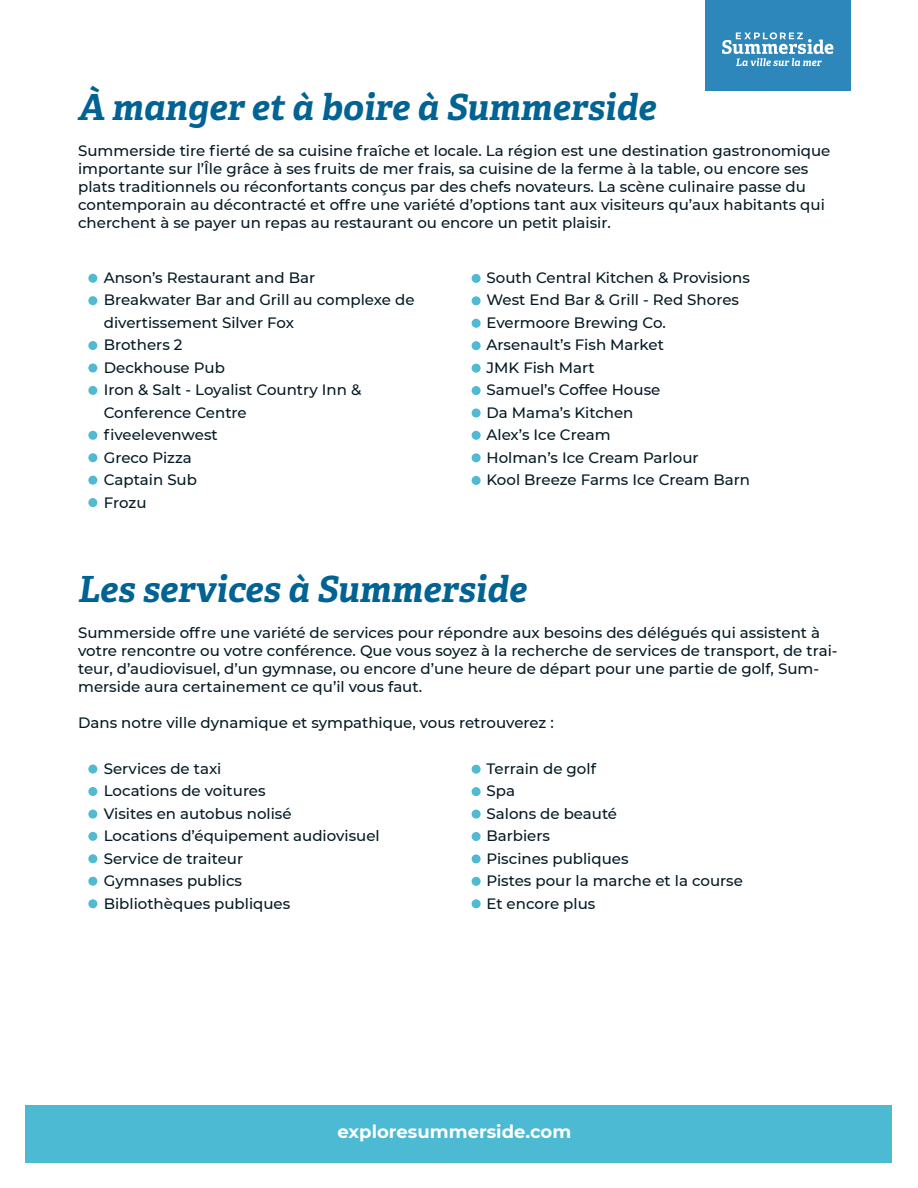
<style>
.page{position:relative;width:918px;height:1188px;background:#fff}
.page>*{position:absolute;margin:0;border:0;box-sizing:border-box;transform-origin:0 0}
.t1{font:italic 700 36px "Adelle";color:#006394}
.t2{font:700 18px "Montserrat";color:#fff}
.t3{font:500 15px/22.5px "Montserrat";color:#051a24}
</style>
<div class="page">
<div style="left:26px;top:1105px;width:866px;height:57px;background:#4cbad3"></div>
<div style="left:705px;top:0;width:145px;height:92px;background:#2e87ba"></div>
<svg style="left:722px;top:32px;width:111px;height:34px"></svg>
<div style="left:472px;top:274px;width:9px;height:9px;background:#4fbad1;border-radius:50%"></div>
<div style="left:472px;top:296px;width:9px;height:9px;background:#4fbad1;border-radius:50%"></div>
<div style="left:472px;top:319px;width:9px;height:9px;background:#4fbad1;border-radius:50%"></div>
<div style="left:472px;top:341px;width:9px;height:9px;background:#4fbad1;border-radius:50%"></div>
<div style="left:472px;top:364px;width:9px;height:9px;background:#4fbad1;border-radius:50%"></div>
<div style="left:472px;top:386px;width:9px;height:9px;background:#4fbad1;border-radius:50%"></div>
<div style="left:472px;top:409px;width:9px;height:9px;background:#4fbad1;border-radius:50%"></div>
<div style="left:472px;top:453px;width:9px;height:9px;background:#4fbad1;border-radius:50%"></div>
<div style="left:472px;top:476px;width:9px;height:9px;background:#4fbad1;border-radius:50%"></div>
<div style="left:88px;top:274px;width:9px;height:9px;background:#4fbad1;border-radius:50%"></div>
<div style="left:88px;top:296px;width:9px;height:9px;background:#4fbad1;border-radius:50%"></div>
<div style="left:88px;top:341px;width:9px;height:9px;background:#4fbad1;border-radius:50%"></div>
<div style="left:88px;top:363px;width:9px;height:9px;background:#4fbad1;border-radius:50%"></div>
<div style="left:88px;top:386px;width:9px;height:9px;background:#4fbad1;border-radius:50%"></div>
<div style="left:88px;top:453px;width:9px;height:9px;background:#4fbad1;border-radius:50%"></div>
<div style="left:88px;top:476px;width:9px;height:9px;background:#4fbad1;border-radius:50%"></div>
<div style="left:88px;top:498px;width:9px;height:9px;background:#4fbad1;border-radius:50%"></div>
<div style="left:88px;top:431px;width:9px;height:9px;background:#4fbad1;border-radius:50%"></div>
<div style="left:472px;top:431px;width:9px;height:9px;background:#4fbad1;border-radius:50%"></div>
<div style="left:472px;top:765px;width:9px;height:9px;background:#4fbad1;border-radius:50%"></div>
<div style="left:472px;top:787px;width:9px;height:9px;background:#4fbad1;border-radius:50%"></div>
<div style="left:472px;top:810px;width:9px;height:9px;background:#4fbad1;border-radius:50%"></div>
<div style="left:472px;top:832px;width:9px;height:9px;background:#4fbad1;border-radius:50%"></div>
<div style="left:472px;top:854px;width:9px;height:9px;background:#4fbad1;border-radius:50%"></div>
<div style="left:472px;top:877px;width:9px;height:9px;background:#4fbad1;border-radius:50%"></div>
<div style="left:472px;top:899px;width:9px;height:9px;background:#4fbad1;border-radius:50%"></div>
<div style="left:88px;top:765px;width:9px;height:9px;background:#4fbad1;border-radius:50%"></div>
<div style="left:88px;top:787px;width:9px;height:9px;background:#4fbad1;border-radius:50%"></div>
<div style="left:88px;top:832px;width:9px;height:9px;background:#4fbad1;border-radius:50%"></div>
<div style="left:88px;top:854px;width:9px;height:9px;background:#4fbad1;border-radius:50%"></div>
<div style="left:88px;top:877px;width:9px;height:9px;background:#4fbad1;border-radius:50%"></div>
<div style="left:88px;top:899px;width:9px;height:9px;background:#4fbad1;border-radius:50%"></div>
<div style="left:88px;top:810px;width:9px;height:9px;background:#4fbad1;border-radius:50%"></div>
<h1 class="t1" style="left:78px;top:85px;width:580px">À manger et à boire à Summerside</h1>
<p class="t3" style="left:78px;top:141px;width:754px;line-height:18px">Summerside tire fierté de sa cuisine fraîche et locale. La région est une destination gastronomique importante sur l’Île grâce à ses fruits de mer frais, sa cuisine de la ferme à la table, ou encore ses plats traditionnels ou réconfortants conçus par des chefs novateurs. La scène culinaire passe du contemporain au décontracté et offre une variété d’options tant aux visiteurs qu’aux habitants qui cherchent à se payer un repas au restaurant ou encore un petit plaisir.</p>
<p class="t3" style="left:104px;top:266px;width:312px">Anson’s Restaurant and Bar<br>Breakwater Bar and Grill au complexe de divertissement Silver Fox<br>Brothers 2<br>Deckhouse Pub<br>Iron &amp; Salt - Loyalist Country Inn &amp;<br>Conference Centre<br>fiveelevenwest<br>Greco Pizza<br>Captain Sub<br>Frozu</p>
<p class="t3" style="left:487px;top:266px;width:265px">South Central Kitchen &amp; Provisions<br>West End Bar &amp; Grill - Red Shores<br>Evermoore Brewing Co.<br>Arsenault’s Fish Market<br>JMK Fish Mart<br>Samuel’s Coffee House<br>Da Mama’s Kitchen<br>Alex’s Ice Cream<br>Holman’s Ice Cream Parlour<br>Kool Breeze Farms Ice Cream Barn</p>
<h1 class="t1" style="left:78px;top:566px;width:450px">Les services à Summerside</h1>
<p class="t3" style="left:78px;top:623px;width:761px;line-height:18px">Summerside offre une variété de services pour répondre aux besoins des délégués qui assistent à votre rencontre ou votre conférence. Que vous soyez à la recherche de services de transport, de trai&shy;teur, d’audiovisuel, d’un gymnase, ou encore d’une heure de départ pour une partie de golf, Sum&shy;merside aura certainement ce qu’il vous faut.</p>
<p class="t3" style="left:78px;top:711px;width:477px">Dans notre ville dynamique et sympathique, vous retrouverez :</p>
<p class="t3" style="left:104px;top:756px;width:277px">Services de taxi<br>Locations de voitures<br>Visites en autobus nolisé<br>Locations d’équipement audiovisuel<br>Service de traiteur<br>Gymnases publics<br>Bibliothèques publiques</p>
<p class="t3" style="left:487px;top:756px;width:258px">Terrain de golf<br>Spa<br>Salons de beauté<br>Barbiers<br>Piscines publiques<br>Pistes pour la marche et la course<br>Et encore plus</p>
<p class="t2" style="left:338px;top:1119px;width:235px">exploresummerside.com</p>
</div>
